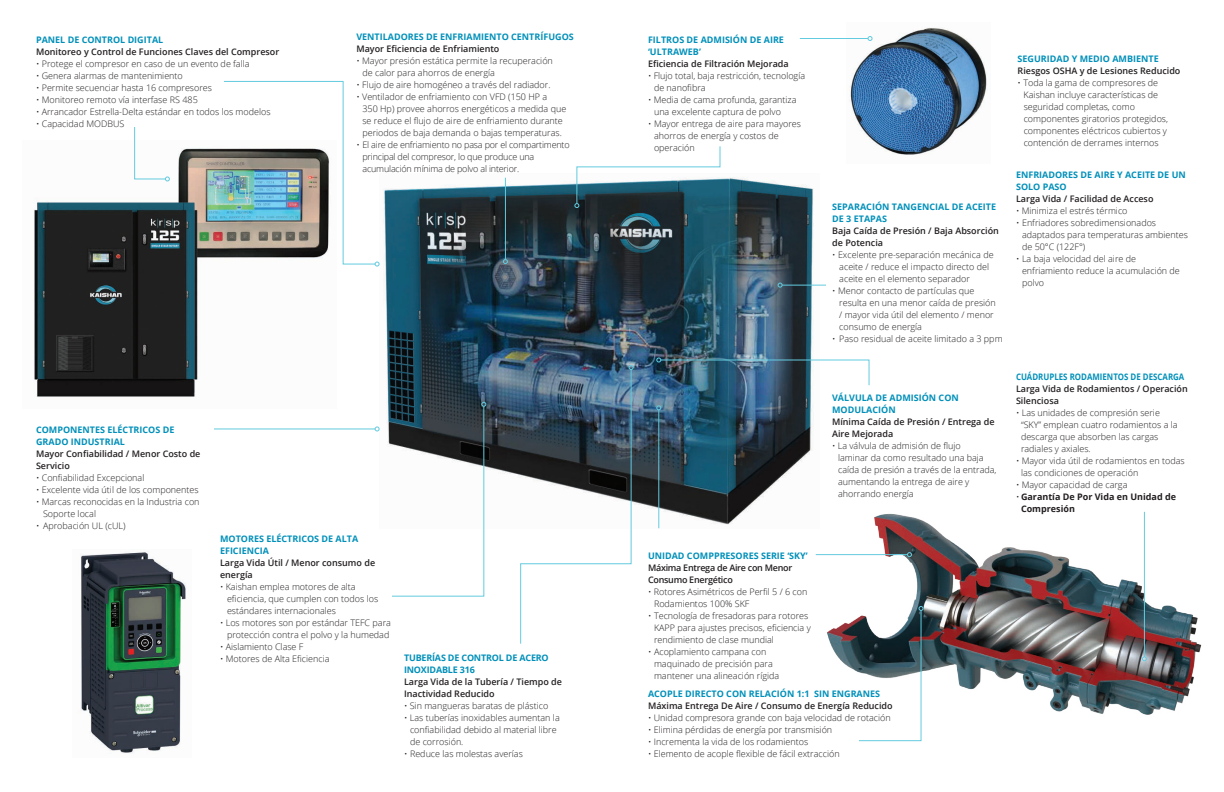
<style>
.page{position:relative;width:1224px;height:792px;background:#fff}
.page>*{position:absolute;margin:0;border:0;box-sizing:border-box;transform-origin:0 0}
.t1{font:300 9px/12px "Open Sans";color:#231f20}
.t2{font:600 9px/12px "Open Sans";color:#231f20}
.t3{font:700 9px/12px "Open Sans";color:#0090ba}
.t4{font:300 9px/12px "Open Sans";letter-spacing:-.02em;color:#231f20}
.t5{font:600 9px/12px "Open Sans";letter-spacing:-.03em;color:#231f20}
.t6{font:700 9px/12px "Open Sans";color:#231f20}
.t7{font:700 9px/12px "Open Sans";letter-spacing:-.02em;color:#0090ba}
.t8{font:700 9px "Open Sans";color:#0090ba;scale:.88 1}
.s1{font-weight:300}
</style>
<div class="page">
<img style="left:383px;top:177px;width:437px;height:351px">
<img style="left:802px;top:502px;width:399px;height:213px">
<img style="left:81px;top:552px;width:105px;height:201px">
<img style="left:850px;top:27px;width:137px;height:128px">
<img style="left:34px;top:148px;width:189px;height:249px">
<hr style="left:1144px;top:512px;width:1px;height:145px;background:#63cbdf">
<svg style="left:1142px;top:656px;width:5px;height:5px"></svg>
<hr style="left:214px;top:428px;width:161px;height:1px;background:#63cbdf">
<svg style="left:375px;top:426px;width:5px;height:5px"></svg>
<hr style="left:800px;top:38px;width:68px;height:1px;background:#63cbdf">
<svg style="left:868px;top:36px;width:5px;height:5px"></svg>
<svg style="left:134px;top:127px;width:36px;height:54px"></svg>
<svg style="left:223px;top:81px;width:157px;height:186px"></svg>
<svg style="left:391px;top:402px;width:95px;height:195px"></svg>
<svg style="left:520px;top:365px;width:114px;height:279px"></svg>
<hr style="left:658px;top:410px;width:1px;height:118px;background:#63cbdf">
<svg style="left:656px;top:405px;width:5px;height:5px"></svg>
<img style="left:656px;top:358px;width:214px;height:28px">
<hr style="left:816px;top:554px;width:92px;height:1px;background:#63cbdf">
<svg style="left:907px;top:552px;width:5px;height:5px"></svg>
<svg style="left:858px;top:606px;width:66px;height:136px"></svg>
<hr style="left:505px;top:178px;width:1px;height:82px;background:#63cbdf">
<svg style="left:503px;top:259px;width:5px;height:5px"></svg>
<svg style="left:574px;top:146px;width:147px;height:62px"></svg>
<hr style="left:782px;top:285px;width:44px;height:1px;background:#63cbdf">
<svg style="left:778px;top:283px;width:5px;height:5px"></svg>
<p class="t3" style="left:36px;top:33px;width:129px">PANEL DE CONTROL DIGITAL</p>
<p class="t2" style="left:36px;top:45px;width:245px">Monitoreo y Control de Funciones Claves del Compresor</p>
<p class="t1" style="left:36px;top:57px;width:215px">• Protege el compresor en caso de un evento de falla</p>
<p class="t1" style="left:36px;top:69px;width:148px">• Genera alarmas de mantenimiento</p>
<p class="t1" style="left:36px;top:81px;width:178px">• Permite secuenciar hasta 16 compresores</p>
<p class="t1" style="left:36px;top:93px;width:163px">• Monitoreo remoto vía interfase RS 485</p>
<p class="t1" style="left:36px;top:105px;width:236px">• Arrancador Estrella-Delta estándar en todos los modelos</p>
<p class="t1" style="left:36px;top:117px;width:90px">• Capacidad MODBUS</p>
<p class="t3" style="left:356px;top:31px;width:219px">VENTILADORES DE ENFRIAMIENTO CENTRÍFUGOS</p>
<p class="t2" style="left:356px;top:43px;width:145px">Mayor Eficiencia de Enfriamiento</p>
<p class="t1" style="left:362px;top:55px;width:192px;text-indent:-6px">• Mayor presión estática permite la recuperación de calor para ahorros de energía</p>
<p class="t1" style="left:356px;top:79px;width:196px">• Flujo de aire homogéneo a través del radiador.</p>
<p class="t1" style="left:362px;top:91px;width:205px;text-indent:-6px">• Ventilador de enfriamiento con VFD (150 HP a<br>350 Hp) provee ahorros energéticos a medida que se reduce el flujo de aire de enfriamiento durante periodos de baja demanda o bajas temperaturas.</p>
<p class="t4" style="left:362px;top:139px;width:209px;text-indent:-6px">• El aire de enfriamiento no pasa por el compartimento principal del compresor, lo que produce una acumulación mínima de polvo al interior.</p>
<p class="t3" style="left:36px;top:424px;width:140px">COMPONENTES ELÉCTRICOS DE<br>GRADO INDUSTRIAL</p>
<p class="t2" style="left:36px;top:448px;width:166px">Mayor Confiabilidad / Menor Costo de<br>Servicio</p>
<p class="t1" style="left:36px;top:472px;width:110px">• Confiabilidad Excepcional</p>
<p class="t1" style="left:36px;top:484px;width:164px">• Excelente vida útil de los componentes</p>
<p class="t1" style="left:43px;top:496px;width:158px;text-indent:-7px">• Marcas reconocidas en la Industria con<br>Soporte local</p>
<p class="t1" style="left:36px;top:520px;width:91px">• Aprobación UL (cUL)</p>
<p class="t3" style="left:220px;top:532px;width:140px">MOTORES ELÉCTRICOS DE ALTA<br>EFICIENCIA</p>
<p class="t2" style="left:220px;top:556px;width:157px">Larga Vida Útil / Menor consumo de energía</p>
<p class="t1" style="left:227px;top:580px;width:153px;text-indent:-7px">• Kaishan emplea motores de alta eficiencia, que cumplen con todos los estándares internacionales</p>
<p class="t1" style="left:220px;top:616px;width:172px;text-align:right">• Los motores son por estándar TEFC para protección contra el polvo y la humedad</p>
<p class="t1" style="left:220px;top:640px;width:85px">• Aislamiento Clase F</p>
<p class="t1" style="left:220px;top:652px;width:111px">• Motores de Alta Eficiencia</p>
<p class="t7" style="left:404px;top:651px;width:146px">TUBERÍAS DE CONTROL DE ACERO<br>INOXIDABLE 316</p>
<p class="t2" style="left:404px;top:675px;width:160px">Larga Vida de la Tubería / Tiempo de<br>Inactividad Reducido</p>
<p class="t1" style="left:404px;top:699px;width:146px">• Sin mangueras baratas de plástico</p>
<p class="t1" style="left:410px;top:711px;width:151px;text-indent:-6px">• Las tuberías inoxidables aumentan la confiabilidad debido al material libre de corrosión.</p>
<p class="t1" style="left:404px;top:747px;width:120px">• Reduce las molestas averías</p>
<p class="t3" style="left:648px;top:33px;width:137px">FILTROS DE ADMISIÓN DE AIRE ‘ULTRAWEB’</p>
<p class="t2" style="left:648px;top:57px;width:142px">Eficiencia de Filtración Mejorada</p>
<p class="t1" style="left:654px;top:69px;width:153px;text-indent:-6px">• Flujo total, baja restricción, tecnología de nanofibra</p>
<p class="t1" style="left:654px;top:93px;width:144px;text-indent:-6px">• Media de cama profunda, garantiza una excelente captura de polvo</p>
<p class="t1" style="left:654px;top:117px;width:149px;text-indent:-6px">• Mayor entrega de aire para mayores ahorros de energía y costos de operación</p>
<p class="t3" style="left:832px;top:200px;width:165px">SEPARACIÓN TANGENCIAL DE ACEITE<br>DE 3 ETAPAS</p>
<p class="t2" style="left:832px;top:224px;width:168px">Baja Caída de Presión / Baja Absorción de Potencia</p>
<p class="t1" style="left:839px;top:248px;width:156px;text-indent:-7px">• Excelente pre-separación mecánica de aceite / reduce el impacto directo del aceite en el elemento separador</p>
<p class="t1" style="left:839px;top:284px;width:158px;text-indent:-7px">• Menor contacto de partículas que resulta en una menor caída de presión / mayor vida útil del elemento / menor consumo de energía</p>
<p class="t1" style="left:832px;top:332px;width:172px">• Paso residual de aceite limitado a 3 ppm</p>
<p class="t3" style="left:832px;top:391px;width:128px">VÁLVULA DE ADMISIÓN CON<br>MODULACIÓN</p>
<p class="t2" style="left:832px;top:415px;width:164px">Mínima Caída de Presión / Entrega de<br>Aire Mejorada</p>
<p class="t1" style="left:838px;top:439px;width:160px;text-indent:-6px">• La válvula de admisión de flujo<br>laminar da como resultado una baja caída de presión a través de la entrada, aumentando la entrega de aire y ahorrando energía</p>
<p class="t3" style="left:1018px;top:52px;width:143px">SEGURIDAD Y MEDIO AMBIENTE</p>
<p class="t2" style="left:1018px;top:64px;width:164px">Riesgos OSHA y de Lesiones Reducido</p>
<p class="t1" style="left:1024px;top:76px;width:146px;text-indent:-6px">• Toda la gama de compresores de Kaishan incluye características de seguridad completas, como componentes giratorios protegidos, componentes eléctricos cubiertos y contención de derrames internos</p>
<p class="t3" style="left:1016px;top:169px;width:171px">ENFRIADORES DE AIRE Y ACEITE DE UN<br>SOLO PASO</p>
<p class="t2" style="left:1016px;top:193px;width:139px">Larga Vida / Facilidad de Acceso</p>
<p class="t1" style="left:1016px;top:205px;width:113px">• Minimiza el estrés térmico</p>
<p class="t1" style="left:1022px;top:217px;width:168px;text-indent:-6px">• Enfriadores sobredimensionados adaptados para temperaturas ambientes de 50°C (122F°)</p>
<p class="t1" style="left:1022px;top:253px;width:159px;text-indent:-6px">• La baja velocidad del aire de enfriamiento reduce la acumulación de polvo</p>
<p class="t8" style="left:1016px;top:370px;width:193px">CUÁDRUPLES RODAMIENTOS DE DESCARGA</p>
<p class="t2" style="left:1016px;top:383px;width:173px">Larga Vida de Rodamientos / Operación<br>Silenciosa</p>
<p class="t1" style="left:1021px;top:407px;width:158px;text-indent:-5px">• Las unidades de compresión serie “SKY” emplean cuatro rodamientos a la descarga que absorben las cargas radiales y axiales.</p>
<p class="t1" style="left:1021px;top:455px;width:165px;text-indent:-5px">• Mayor vida útil de rodamientos en todas las condiciones de operación</p>
<p class="t1" style="left:1016px;top:479px;width:113px">• Mayor capacidad de carga</p>
<p class="t6" style="left:1021px;top:491px;width:157px;text-indent:-5px"><span class="s1">•</span> Garantía De Por Vida en Unidad de<br>Compresión</p>
<p class="t3" style="left:648px;top:549px;width:161px">UNIDAD COMPPRESORES SERIE ‘SKY’</p>
<p class="t5" style="left:648px;top:562px;width:146px">Máxima Entrega de Aire con Menor<br>Consumo Energético</p>
<p class="t1" style="left:654px;top:585px;width:155px;text-indent:-6px">• Rotores Asimétricos de Perfil 5 / 6 con<br>Rodamientos 100% SKF</p>
<p class="t1" style="left:654px;top:609px;width:158px;text-indent:-6px">• Tecnología de fresadoras para rotores<br>KAPP para ajustes precisos, eficiencia y rendimiento de clase mundial</p>
<p class="t1" style="left:654px;top:645px;width:127px;text-indent:-6px">• Acoplamiento campana con maquinado de precisión para mantener una alineación rígida</p>
<p class="t3" style="left:648px;top:687px;width:234px">ACOPLE DIRECTO CON RELACIÓN 1:1 SIN ENGRANES</p>
<p class="t2" style="left:648px;top:699px;width:246px">Máxima Entrega De Aire / Consumo de Energía Reducido</p>
<p class="t1" style="left:648px;top:711px;width:244px">• Unidad compresora grande con baja velocidad de rotación</p>
<p class="t1" style="left:648px;top:723px;width:186px">• Elimina pérdidas de energía por transmisión</p>
<p class="t1" style="left:648px;top:735px;width:162px">• Incrementa la vida de los rodamientos</p>
<p class="t1" style="left:648px;top:747px;width:193px">• Elemento de acople flexible de fácil extracción</p>
</div>
